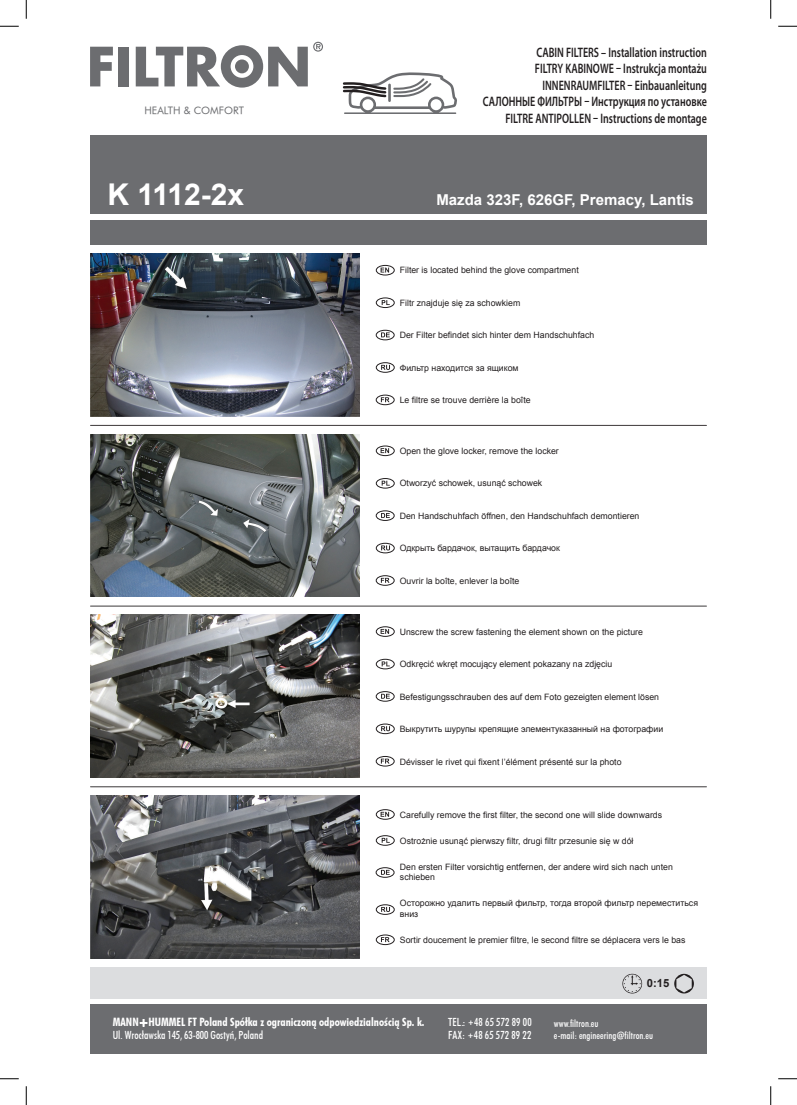
<style>
.page{position:relative;width:797px;height:1105px;background:#fff}
.page>*{position:absolute;margin:0;border:0;box-sizing:border-box;transform-origin:0 0}
.t1{font:700 30px "Arial";letter-spacing:-.025em;color:#fff}
.t2{font:700 15px "Arial";color:#fff}
.t3{font:600 13.75px/16.5px "Myriad Pro";color:#231f20;text-align:right;scale:.73 1}
.t4{font:11.5px "Futura Bd Cn AT";color:#fff}
.t5{font:11.25px/12.5px "Futura Md Cn AT";letter-spacing:.005em;color:#fff}
.t6{font:700 11.25px "Arial";color:#231f20}
.t7{font:10.38px "Futura Bk AT";color:#6c6d70}
.t8{font:10px/12.5px "Futura Md Cn AT";color:#fff}
.t9{font:8.75px/10.9px "Arial";color:#231f20}
.s1{font-family:"Futura Black AT";font-size:7.5px}
.s2{font-family:"Futura X Blk Cn AT";font-size:8.75px}
</style>
<div class="page">
<div style="left:90px;top:967px;width:617px;height:32px;background:#dcdddf"></div>
<div style="left:90px;top:1004px;width:617px;height:50px;background:#6c6d70"></div>
<svg style="left:140px;top:1019px;width:8px;height:8px"></svg>
<svg style="left:90px;top:47px;width:23px;height:39px"></svg>
<div style="left:119px;top:47px;width:10px;height:39px;background:#6c6d70"></div>
<svg style="left:136px;top:42px;width:187px;height:46px"></svg>
<div style="left:90px;top:135px;width:617px;height:79px;background:#6c6d70"></div>
<div style="left:90px;top:220px;width:617px;height:25px;background:#6c6d70"></div>
<svg style="left:343px;top:72px;width:114px;height:42px"></svg>
<hr style="left:90px;top:425px;width:617px;height:1px;background:#231f20">
<hr style="left:90px;top:606px;width:617px;height:1px;background:#231f20">
<hr style="left:90px;top:786px;width:617px;height:1px;background:#231f20">
<svg style="left:622px;top:974px;width:20px;height:19px"></svg>
<svg style="left:674px;top:974px;width:20px;height:19px"></svg>
<svg style="left:380px;top:268px;width:9px;height:4px"></svg>
<div style="left:376px;top:265px;width:18px;height:10px;border:1px solid #231f20;border-radius:50%"></div>
<svg style="left:381px;top:300px;width:9px;height:5px"></svg>
<div style="left:376px;top:298px;width:18px;height:10px;border:1px solid #231f20;border-radius:50%"></div>
<svg style="left:381px;top:332px;width:9px;height:5px"></svg>
<div style="left:376px;top:330px;width:18px;height:10px;border:1px solid #231f20;border-radius:50%"></div>
<svg style="left:381px;top:365px;width:9px;height:5px"></svg>
<div style="left:376px;top:362px;width:18px;height:11px;border:1px solid #231f20;border-radius:50%"></div>
<svg style="left:381px;top:397px;width:8px;height:5px"></svg>
<div style="left:376px;top:395px;width:18px;height:10px;border:1px solid #231f20;border-radius:50%"></div>
<svg style="left:380px;top:448px;width:9px;height:5px"></svg>
<div style="left:376px;top:446px;width:18px;height:10px;border:1px solid #231f20;border-radius:50%"></div>
<svg style="left:381px;top:481px;width:9px;height:5px"></svg>
<div style="left:376px;top:478px;width:18px;height:10px;border:1px solid #231f20;border-radius:50%"></div>
<svg style="left:381px;top:513px;width:9px;height:5px"></svg>
<div style="left:376px;top:510px;width:18px;height:11px;border:1px solid #231f20;border-radius:50%"></div>
<svg style="left:381px;top:545px;width:9px;height:5px"></svg>
<div style="left:376px;top:543px;width:18px;height:10px;border:1px solid #231f20;border-radius:50%"></div>
<svg style="left:381px;top:578px;width:8px;height:5px"></svg>
<div style="left:376px;top:575px;width:18px;height:11px;border:1px solid #231f20;border-radius:50%"></div>
<svg style="left:380px;top:629px;width:9px;height:5px"></svg>
<div style="left:376px;top:626px;width:18px;height:11px;border:1px solid #231f20;border-radius:50%"></div>
<svg style="left:381px;top:661px;width:9px;height:5px"></svg>
<div style="left:376px;top:659px;width:18px;height:10px;border:1px solid #231f20;border-radius:50%"></div>
<svg style="left:381px;top:694px;width:9px;height:5px"></svg>
<div style="left:376px;top:691px;width:18px;height:11px;border:1px solid #231f20;border-radius:50%"></div>
<svg style="left:381px;top:726px;width:9px;height:5px"></svg>
<div style="left:376px;top:724px;width:18px;height:10px;border:1px solid #231f20;border-radius:50%"></div>
<svg style="left:381px;top:759px;width:8px;height:4px"></svg>
<div style="left:376px;top:756px;width:18px;height:10px;border:1px solid #231f20;border-radius:50%"></div>
<svg style="left:380px;top:812px;width:9px;height:5px"></svg>
<div style="left:376px;top:809px;width:18px;height:11px;border:1px solid #231f20;border-radius:50%"></div>
<svg style="left:381px;top:838px;width:9px;height:5px"></svg>
<div style="left:376px;top:835px;width:18px;height:11px;border:1px solid #231f20;border-radius:50%"></div>
<svg style="left:381px;top:870px;width:8px;height:5px"></svg>
<div style="left:376px;top:867px;width:18px;height:11px;border:1px solid #231f20;border-radius:50%"></div>
<svg style="left:381px;top:907px;width:9px;height:5px"></svg>
<div style="left:376px;top:904px;width:18px;height:11px;border:1px solid #231f20;border-radius:50%"></div>
<svg style="left:381px;top:937px;width:8px;height:5px"></svg>
<div style="left:376px;top:934px;width:18px;height:11px;border:1px solid #231f20;border-radius:50%"></div>
<img style="left:90px;top:254px;width:269px;height:162px">
<img style="left:90px;top:434px;width:269px;height:163px">
<img style="left:90px;top:615px;width:269px;height:163px">
<img style="left:90px;top:796px;width:269px;height:162px">
<svg style="left:0;top:25px;width:19px;height:2px"></svg>
<svg style="left:778px;top:25px;width:19px;height:2px"></svg>
<svg style="left:0;top:1078px;width:19px;height:1px"></svg>
<svg style="left:778px;top:1078px;width:19px;height:1px"></svg>
<svg style="left:25px;top:0;width:2px;height:19px"></svg>
<svg style="left:25px;top:1086px;width:2px;height:19px"></svg>
<svg style="left:770px;top:0;width:1px;height:19px"></svg>
<svg style="left:770px;top:1086px;width:1px;height:19px"></svg>
<p class="t7" style="left:144px;top:104px;width:101px">HEALTH &amp; COMFORT</p>
<h3 class="t3" style="left:483px;top:43px;width:308px">CABIN FILTERS – Installation instruction<br>FILTRY KABINOWE – Instrukcja montażu INNENRAUMFILTER – Einbauanleitung<br>САЛОННЫЕ ФИЛЬТРЫ – Инструкция по установке FILTRE ANTIPOLLEN – Instructions de montage</h3>
<h1 class="t1" style="left:107px;top:174px;width:138px">K 1112-2x</h1>
<h2 class="t2" style="left:436px;top:189px;width:259px">Mazda 323F, 626GF, Premacy, Lantis</h2>
<p class="t9" style="left:400px;top:265px;width:180px">Filter is located behind the glove compartment</p>
<p class="t9" style="left:400px;top:297px;width:122px">Filtr znajduje się za schowkiem</p>
<p class="t9" style="left:400px;top:330px;width:196px">Der Filter befindet sich hinter dem Handschuhfach</p>
<p class="t9" style="left:400px;top:362px;width:120px">Фильтр находится за ящиком</p>
<p class="t9" style="left:400px;top:395px;width:132px">Le filtre se trouve derrière la boîte</p>
<p class="t9" style="left:400px;top:446px;width:161px">Open the glove locker, remove the locker</p>
<p class="t9" style="left:400px;top:478px;width:144px">Otworzyć schowek, usunąć schowek</p>
<p class="t9" style="left:400px;top:510px;width:241px">Den Handschuhfach öffnen, den Handschuhfach demontieren</p>
<p class="t9" style="left:400px;top:543px;width:162px">Одкрыть бардачок, вытащить бардачок</p>
<p class="t9" style="left:400px;top:575px;width:121px">Ouvrir la boîte, enlever la boîte</p>
<p class="t9" style="left:400px;top:626px;width:245px">Unscrew the screw fastening the element shown on the picture</p>
<p class="t9" style="left:400px;top:659px;width:214px">Odkręcić wkręt mocujący element pokazany na zdjęciu</p>
<p class="t9" style="left:400px;top:691px;width:261px">Befestigungsschrauben des auf dem Foto gezeigten element lösen</p>
<p class="t9" style="left:400px;top:724px;width:265px">Выкрутить шурупы крепящие элементуказанный на фотографии</p>
<p class="t9" style="left:400px;top:756px;width:223px">Dévisser le rivet qui fixent l’élément présenté sur la photo</p>
<p class="t9" style="left:400px;top:809px;width:264px">Carefully remove the first filter, the second one will slide downwards</p>
<p class="t9" style="left:400px;top:835px;width:235px">Ostrożnie usunąć pierwszy filtr, drugi filtr przesunie się w dół</p>
<p class="t9" style="left:400px;top:861px;width:274px">Den ersten Filter vorsichtig entfernen, der andere wird sich nach unten schieben</p>
<p class="t9" style="left:400px;top:898px;width:299px">Осторожно удалить первый фильтр, тогда второй фильтр переместиться вниз</p>
<p class="t9" style="left:400px;top:934px;width:287px">Sortir doucement le premier filtre, le second filtre se déplacera vers le bas</p>
<h3 class="t4" style="left:113px;top:1016px;width:313px">MANN+HUMMEL FT Poland Spółka z ograniczoną odpowiedzialnością Sp. k.</h3>
<p class="t5" style="left:113px;top:1029px;width:152px">Ul. Wrocławska 145, 63-800 Gostyń, Poland</p>
<p class="t6" style="left:647px;top:976px;width:24px">0:15</p>
<p class="t5" style="left:448px;top:1016px;width:85px">TEL.: <span class="s1">+</span>48 65 572 89 00<br>FAX: <span class="s1">+</span>48 65 572 89 22</p>
<p class="t8" style="left:554px;top:1017px;width:101px">www.filtron.eu<br>e-mail: engineering<span class="s2">@</span>filtron.eu</p>
</div>
